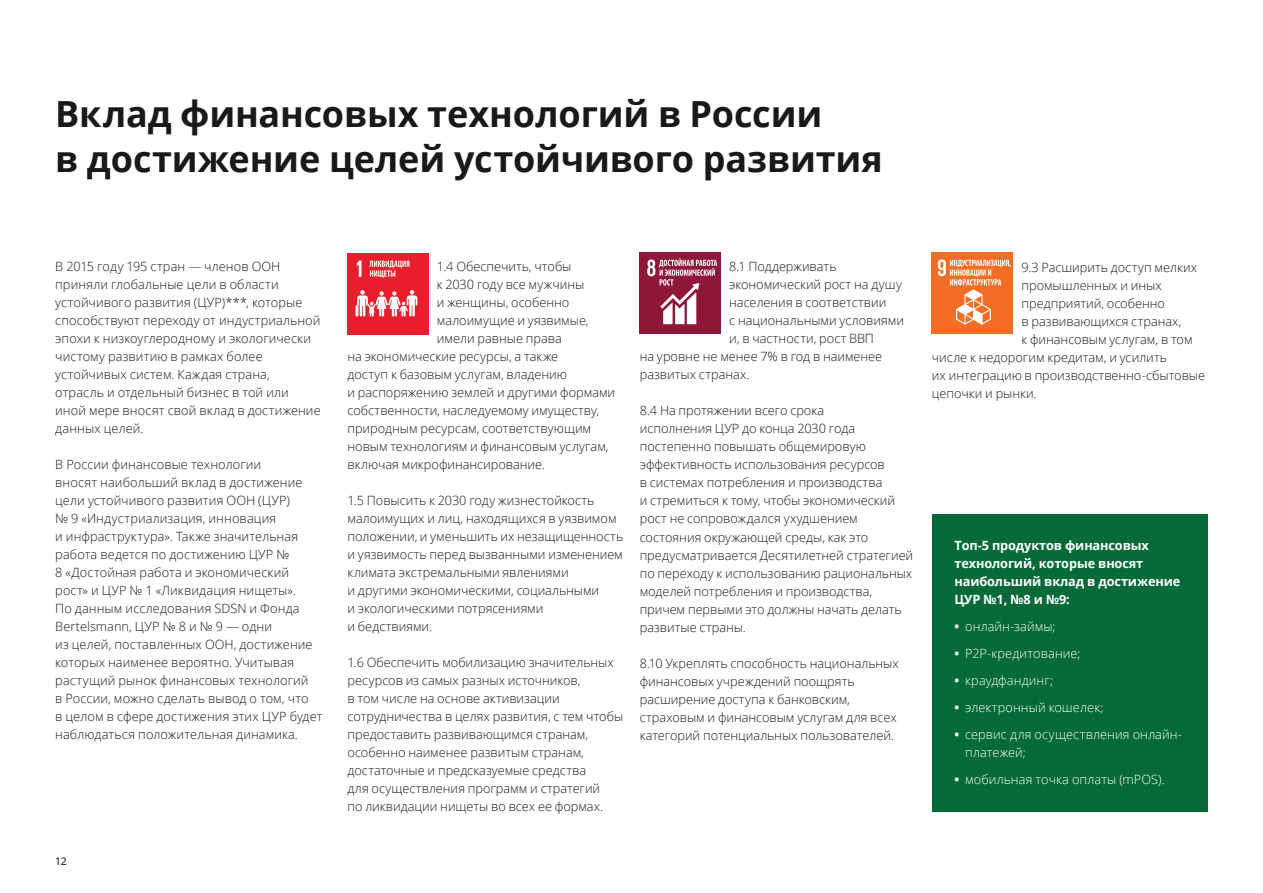
<style>
.page{position:relative;width:1263px;height:893px;background:#fff}
.page>*{position:absolute;margin:0;border:0;box-sizing:border-box;transform-origin:0 0}
.t1{font:700 36px/45px "Open Sans";letter-spacing:-.005em;color:#191918}
.t2{font:300 12.75px/18px "Open Sans";color:#191918}
.t3{font:300 12.75px/18px "Open Sans";letter-spacing:.005em;color:#fff}
.t4{font:700 12.75px/18px "Open Sans";letter-spacing:-.01em;color:#fff}
.t5{font:10.5px "Open Sans";color:#000}
.s1{font-weight:700}
</style>
<div class="page">
<div style="left:932px;top:514px;width:276px;height:297px;background:#046a38"></div>
<div style="left:347px;top:254px;width:81px;height:81px;background:#ea1d2d"></div>
<svg style="left:355px;top:290px;width:62px;height:27px"></svg>
<svg style="left:357px;top:260px;width:4px;height:17px"></svg>
<svg style="left:369px;top:261px;width:40px;height:17px"></svg>
<div style="left:640px;top:253px;width:81px;height:81px;background:#8f1838"></div>
<svg style="left:647px;top:259px;width:70px;height:65px"></svg>
<div style="left:932px;top:253px;width:81px;height:81px;background:#f36e24"></div>
<svg style="left:938px;top:259px;width:73px;height:66px"></svg>
<h1 class="t1" style="left:55px;top:91px;width:829px">Вклад финансовых технологий в России<br>в достижение целей устойчивого развития</h1>
<p class="t2" style="left:55px;top:257px;width:267px">В 2015 году 195 стран — членов ООН приняли глобальные цели в области устойчивого развития (ЦУР)***, которые способствуют переходу от индустриальной эпохи к низкоуглеродному и экологически чистому развитию в рамках более устойчивых систем. Каждая страна, отрасль и отдельный бизнес в той или иной мере вносят свой вклад в достижение данных целей.</p>
<p class="t2" style="left:55px;top:455px;width:269px">В России финансовые технологии<br>вносят наибольший вклад в достижение цели устойчивого развития ООН (ЦУР)<br>№ 9 «Индустриализация, инновация<br>и инфраструктура». Также значительная работа ведется по достижению ЦУР №<br>8 «Достойная работа и экономический рост» и ЦУР № 1 «Ликвидация нищеты».<br>По данным исследования SDSN и Фонда Bertelsmann, ЦУР № 8 и № 9 — одни<br>из целей, поставленных ООН, достижение которых наименее вероятно. Учитывая растущий рынок финансовых технологий<br>в России, можно сделать вывод о том, что<br>в целом в сфере достижения этих ЦУР будет наблюдаться положительная динамика.</p>
<p class="t5" style="left:55px;top:854px;width:13px">12</p>
<p class="t2" style="left:437px;top:257px;width:136px">1.4 Обеспечить, чтобы</p>
<p class="t2" style="left:437px;top:275px;width:149px">к 2030 году все мужчины</p>
<p class="t2" style="left:437px;top:293px;width:134px">и женщины, особенно</p>
<p class="t2" style="left:437px;top:311px;width:153px">малоимущие и уязвимые,</p>
<p class="t2" style="left:437px;top:329px;width:126px">имели равные права</p>
<p class="t2" style="left:347px;top:347px;width:212px">на экономические ресурсы, а также</p>
<p class="t2" style="left:347px;top:365px;width:221px">доступ к базовым услугам, владению</p>
<p class="t2" style="left:347px;top:383px;width:269px">и распоряжению землей и другими формами</p>
<p class="t2" style="left:347px;top:401px;width:253px">собственности, наследуемому имуществу,</p>
<p class="t2" style="left:347px;top:419px;width:245px">природным ресурсам, соответствующим</p>
<p class="t2" style="left:347px;top:437px;width:263px">новым технологиям и финансовым услугам,</p>
<p class="t2" style="left:347px;top:455px;width:199px">включая микрофинансирование.</p>
<p class="t2" style="left:347px;top:491px;width:277px">1.5 Повысить к 2030 году жизнестойкость малоимущих и лиц, находящихся в уязвимом положении, и уменьшить их незащищенность и уязвимость перед вызванными изменением климата экстремальными явлениями<br>и другими экономическими, социальными<br>и экологическими потрясениями<br>и бедствиями.</p>
<p class="t2" style="left:347px;top:653px;width:277px">1.6 Обеспечить мобилизацию значительных ресурсов из самых разных источников,<br>в том числе на основе активизации сотрудничества в целях развития, с тем чтобы предоставить развивающимся странам, особенно наименее развитым странам, достаточные и предсказуемые средства<br>для осуществления программ и стратегий<br>по ликвидации нищеты во всех ее формах.</p>
<p class="t2" style="left:729px;top:257px;width:109px">8.1 Поддерживать</p>
<p class="t2" style="left:729px;top:275px;width:174px">экономический рост на душу</p>
<p class="t2" style="left:729px;top:293px;width:159px">населения в соответствии</p>
<p class="t2" style="left:729px;top:311px;width:176px">с национальными условиями</p>
<p class="t2" style="left:729px;top:329px;width:146px">и, в частности, рост ВВП</p>
<p class="t2" style="left:640px;top:347px;width:244px">на уровне не менее 7% в год в наименее</p>
<p class="t2" style="left:640px;top:365px;width:111px">развитых странах.</p>
<p class="t2" style="left:640px;top:401px;width:275px">8.4 На протяжении всего срока<br>исполнения ЦУР до конца 2030 года постепенно повышать общемировую эффективность использования ресурсов<br>в системах потребления и производства<br>и стремиться к тому, чтобы экономический рост не сопровождался ухудшением состояния окружающей среды, как это предусматривается Десятилетней стратегией по переходу к использованию рациональных моделей потребления и производства, причем первыми это должны начать делать развитые страны.</p>
<p class="t2" style="left:640px;top:654px;width:261px">8.10 Укреплять способность национальных финансовых учреждений поощрять расширение доступа к банковским, страховым и финансовым услугам для всех категорий потенциальных пользователей.</p>
<p class="t2" style="left:1021px;top:258px;width:177px">9.3 Расширить доступ мелких</p>
<p class="t2" style="left:1021px;top:276px;width:142px">промышленных и иных</p>
<p class="t2" style="left:1021px;top:294px;width:145px">предприятий, особенно</p>
<p class="t2" style="left:1021px;top:312px;width:162px">в развивающихся странах,</p>
<p class="t2" style="left:1021px;top:330px;width:173px">к финансовым услугам, в том</p>
<p class="t2" style="left:932px;top:348px;width:237px">числе к недорогим кредитам, и усилить</p>
<p class="t2" style="left:932px;top:366px;width:275px">их интеграцию в производственно-сбытовые</p>
<p class="t2" style="left:932px;top:384px;width:106px">цепочки и рынки.</p>
<p class="t4" style="left:954px;top:536px;width:227px">Топ-5 продуктов финансовых технологий, которые вносят наибольший вклад в достижение<br>ЦУР №1, №8 и №9:</p>
<p class="t3" style="left:954px;top:617px;width:103px"><span class="s1">•</span> онлайн-займы;</p>
<p class="t3" style="left:954px;top:644px;width:128px"><span class="s1">•</span> P2P-кредитование;</p>
<p class="t3" style="left:954px;top:671px;width:100px"><span class="s1">•</span> краудфандинг;</p>
<p class="t3" style="left:954px;top:698px;width:151px"><span class="s1">•</span> электронный кошелек;</p>
<p class="t3" style="left:965px;top:725px;width:218px;text-indent:-11px"><span class="s1">•</span> сервис для осуществления онлайн&shy;платежей;</p>
<p class="t3" style="left:954px;top:770px;width:212px"><span class="s1">•</span> мобильная точка оплаты (mPOS).</p>
</div>
